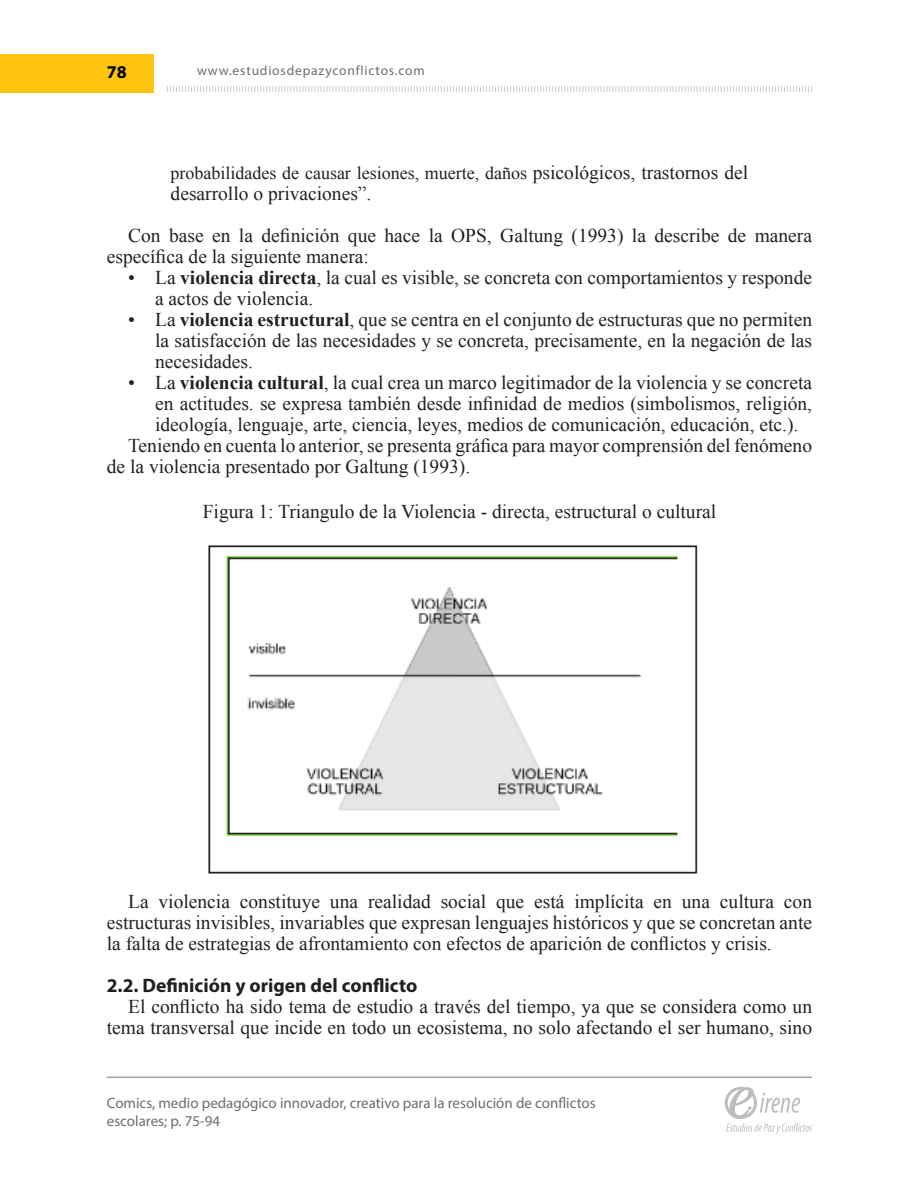
<style>
.page{position:relative;width:918px;height:1188px;background:#fff}
.page>*{position:absolute;margin:0;border:0;box-sizing:border-box;transform-origin:0 0}
.Texto{font:19.5px/21px "Times New Roman";color:#231f20}
.Títulos_Tablas{font:19.5px "Times New Roman";color:#231f20}
.Subtítulos_Subtítulo{font:700 19.5px "Myriad Pro";color:#231f20}
.Cita{font:19.5px "Times New Roman";color:#231f20}
.Cita-2{font:18px "Times New Roman";color:#231f20}
.t1{font:700 18px "Myriad Pro";color:#000}
.Marcador_Título_Artí{font:15px/18px "Myriad Pro";color:#6c6d70}
.t2{font:13.5px "Myriad Pro";letter-spacing:.06em;color:#6c6d70}
.s1{font-size:19.5px}
.s2{font-weight:700}
</style>
<div class="page">
<div style="left:0;top:54px;width:154px;height:38px;background:#fec40e"></div>
<hr style="left:107px;top:1077px;width:705px;height:1px;background:#a7a2a0">
<svg style="left:725px;top:1087px;width:87px;height:47px"></svg>
<svg style="left:167px;top:86px;width:645px;height:6px"></svg>
<img style="left:208px;top:545px;width:490px;height:329px">
<p class="t1" style="left:107px;top:61px;width:21px">78</p>
<p class="t2" style="left:197px;top:62px;width:229px">www.estudiosdepazyconflictos.com</p>
<p class="Cita-2" style="left:171px;top:161px;width:579px">probabilidades de causar lesiones, muerte, daños <span class="s1">psicológicos, trastornos del</span></p>
<p class="Cita" style="left:171px;top:180px;width:202px">desarrollo o privaciones”.</p>
<p class="Texto" style="left:107px;top:224px;width:707px;text-indent:21px">Con base en la definición que hace la OPS, Galtung (1993) la describe de manera específica de la siguiente manera:</p>
<p class="Texto" style="left:155px;top:266px;width:659px;text-indent:-27px">• La <span class="s2">violencia directa</span>, la cual es visible, se concreta con comportamientos y responde a actos de violencia.</p>
<p class="Texto" style="left:155px;top:308px;width:659px;text-align:justify;text-indent:-27px">• La <span class="s2">violencia estructural</span>, que se centra en el conjunto de estructuras que no permiten la satisfacción de las necesidades y se concreta, precisamente, en la negación de las necesidades.</p>
<p class="Texto" style="left:155px;top:371px;width:659px;text-align:justify;text-indent:-27px">• La <span class="s2">violencia cultural</span>, la cual crea un marco legitimador de la violencia y se concreta en actitudes. se expresa también desde infinidad de medios (simbolismos, religión, ideología, lenguaje, arte, ciencia, leyes, medios de comunicación, educación, etc.).</p>
<p class="Texto" style="left:107px;top:434px;width:707px;text-indent:21px">Teniendo en cuenta lo anterior, se presenta gráfica para mayor comprensión del fenómeno de la violencia presentado por Galtung (1993).</p>
<p class="Títulos_Tablas" style="left:203px;top:498px;width:515px">Figura 1: Triangulo de la Violencia - directa, estructural o cultural</p>
<p class="Texto" style="left:107px;top:890px;width:707px;text-align:justify;text-indent:21px">La violencia constituye una realidad social que está implícita en una cultura con estructuras invisibles, invariables que expresan lenguajes históricos y que se concretan ante la falta de estrategias de afrontamiento con efectos de aparición de conflictos y crisis.</p>
<p class="Subtítulos_Subtítulo" style="left:107px;top:972px;width:312px">2.2. Definición y origen del conflicto</p>
<p class="Texto" style="left:107px;top:995px;width:707px;text-align:right">El conflicto ha sido tema de estudio a través del tiempo, ya que se considera como un tema transversal que incide en todo un ecosistema, no solo afectando el ser humano, sino</p>
<p class="Marcador_Título_Artí" style="left:107px;top:1094px;width:490px">Comics, medio pedagógico innovador, creativo para la resolución de conflictos escolares; p. 75-94</p>
</div>
